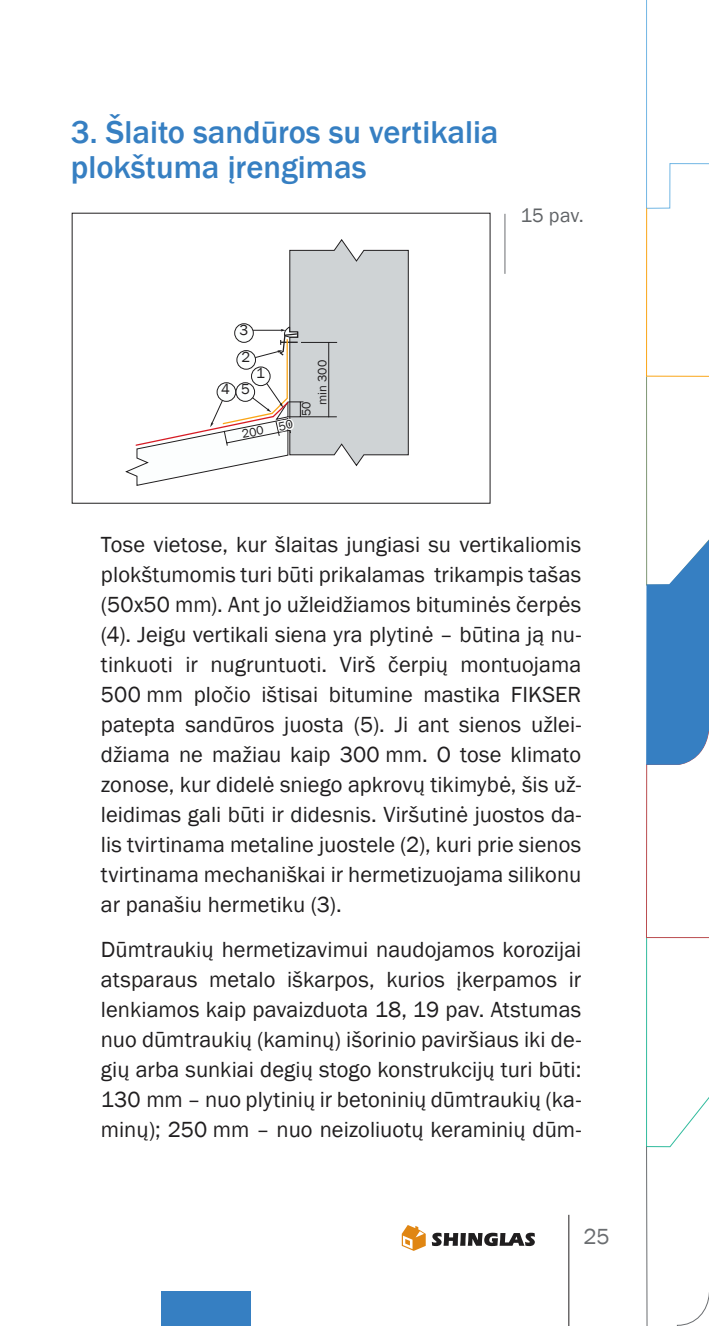
<style>
.page{position:relative;width:709px;height:1326px;background:#fff}
.page>*{position:absolute;margin:0;border:0;box-sizing:border-box;transform-origin:0 0}
.t1{font:500 32.5px/35px "Franklin Gothic";color:#367fc2}
.t2{font:22.5px/30px "Franklin Gothic";color:#201e1f;text-align:justify}
.t3{font:22.5px "Franklin Gothic";color:#6a6d70}
.t4{font:20px "Franklin Gothic";color:#606366}
.t5{font:15px "Franklin Gothic";color:#201e1f}
.t6{font:12.5px "Franklin Gothic";color:#201e1f}
</style>
<div class="page">
<div style="left:161px;top:1290px;width:90px;height:35px;background:#367fc2"></div>
<hr style="left:568px;top:1214px;width:1px;height:111px;background:#201e1f">
<svg style="left:402px;top:1225px;width:24px;height:25px"></svg>
<svg style="left:432px;top:1232px;width:103px;height:13px"></svg>
<svg style="left:646px;top:0;width:63px;height:1325px"></svg>
<hr style="left:504px;top:214px;width:1px;height:60px;background:#6a6d70">
<svg style="left:125px;top:239px;width:284px;height:247px"></svg>
<h1 class="t1" style="left:71px;top:115px;width:429px">3. Šlaito sandūros su vertikalia plokštuma įrengimas</h1>
<p class="t4" style="left:520px;top:203px;width:65px">15 pav.</p>
<p class="t5" style="left:239px;top:321px;width:10px">3</p>
<p class="t5" style="left:241px;top:348px;width:10px">2</p>
<p class="t5" style="left:221px;top:380px;width:30px">4 5</p>
<p class="t5" style="left:256px;top:364px;width:10px">1</p>
<p class="t6" style="left:314px;top:405px;width:46px;rotate:-90deg">min 300</p>
<p class="t6" style="left:298px;top:416px;width:16px;rotate:-90deg">50</p>
<p class="t2" style="left:101px;top:530px;width:482px">Tose vietose, kur šlaitas jungiasi su vertikaliomis plokštumomis turi būti prikalamas trikampis tašas (50x50 mm). Ant jo užleidžiamos bituminės čerpės (4). Jeigu vertikali siena yra plytinė – būtina ją nu&shy;tinkuoti ir nugruntuoti. Virš čerpių montuojama 500 mm pločio ištisai bitumine mastika FIKSER patepta sandūros juosta (5). Ji ant sienos užlei&shy;džiama ne mažiau kaip 300 mm. O tose klimato zonose, kur didelė sniego apkrovų tikimybė, šis už&shy;leidimas gali būti ir didesnis. Viršutinė juostos da&shy;lis tvirtinama metaline juostele (2), kuri prie sienos tvirtinama mechaniškai ir hermetizuojama silikonu ar panašiu hermetiku (3).</p>
<p class="t2" style="left:101px;top:935px;width:482px">Dūmtraukių hermetizavimui naudojamos korozijai atsparaus metalo iškarpos, kurios įkerpamos ir lenkiamos kaip pavaizduota 18, 19 pav. Atstumas nuo dūmtraukių (kaminų) išorinio paviršiaus iki de&shy;gių arba sunkiai degių stogo konstrukcijų turi būti:<br>130 mm – nuo plytinių ir betoninių dūmtraukių (ka&shy;minų); 250 mm – nuo neizoliuotų keraminių dūm-</p>
<p class="t3" style="left:583px;top:1221px;width:28px">25</p>
</div>
